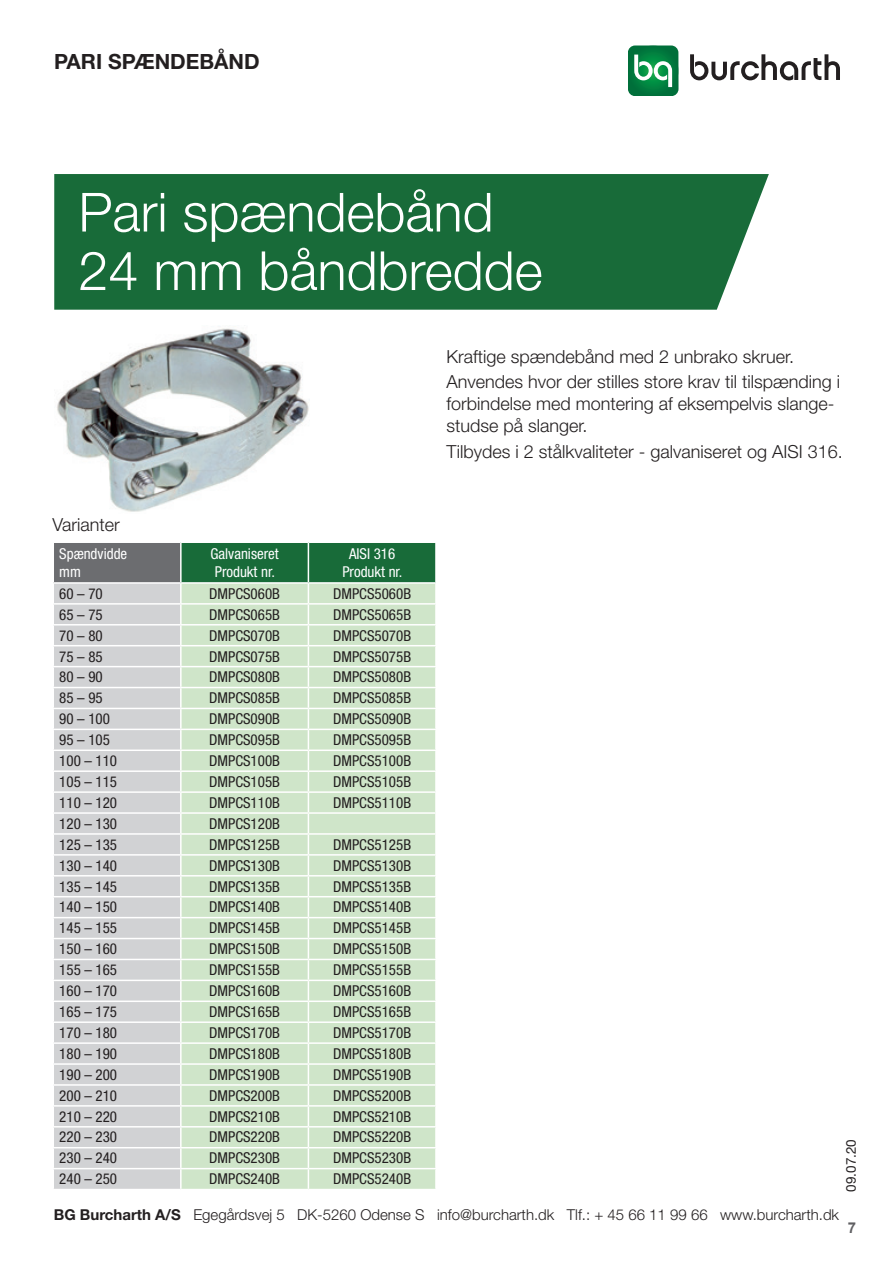
<style>
.page{position:relative;width:893px;height:1263px;background:#fff}
.page>*{position:absolute;margin:0;border:0;box-sizing:border-box;transform-origin:0 0}
.t1{font:300 54px/58.5px "Helvetica Neue LT Std";color:#fff}
.t2{font:700 21px "Helvetica Neue LT Std";color:#231f20}
.t3{font:300 18px/25.8px "Helvetica Neue LT Std";color:#231f20}
.t4{font:condensed 15px "Helvetica Neue LT Std";color:#231f20}
.t5{font:300 15px "Helvetica Neue LT Std";color:#231f20}
.t6{font:condensed 15px/18px "Helvetica Neue LT Std";color:#fff}
.t7{font:700 15px "Arial";color:#5f5f62}
.t8{font:13.5px "Helvetica Neue LT Std";color:#231f20}
.s1{font-weight:700}
</style>
<div class="page">
<svg style="left:628px;top:45px;width:50px;height:51px;background:#329563"></svg>
<svg style="left:690px;top:54px;width:150px;height:26px"></svg>
<div style="left:54px;top:174px;width:715px;height:136px;background:#186b39"></div>
<img style="left:57px;top:328px;width:252px;height:184px">
<div style="left:53px;top:542px;width:128px;height:41px;background:#6c6d70"></div>
<div style="left:54px;top:584px;width:126px;height:605px;background:#d1d2d4"></div>
<hr style="left:53px;top:541px;width:128px;height:2px;background:#fff">
<hr style="left:53px;top:543px;width:1px;height:39px;background:#fff">
<hr style="left:53px;top:582px;width:128px;height:2px;background:#fff">
<hr style="left:53px;top:603px;width:128px;height:2px;background:#fff">
<hr style="left:53px;top:624px;width:128px;height:1px;background:#fff">
<hr style="left:53px;top:645px;width:128px;height:1px;background:#fff">
<hr style="left:53px;top:666px;width:128px;height:1px;background:#fff">
<hr style="left:53px;top:687px;width:128px;height:1px;background:#fff">
<hr style="left:53px;top:708px;width:128px;height:1px;background:#fff">
<hr style="left:53px;top:729px;width:128px;height:1px;background:#fff">
<hr style="left:53px;top:749px;width:128px;height:2px;background:#fff">
<hr style="left:53px;top:770px;width:128px;height:2px;background:#fff">
<hr style="left:53px;top:791px;width:128px;height:2px;background:#fff">
<hr style="left:53px;top:812px;width:128px;height:2px;background:#fff">
<hr style="left:53px;top:833px;width:128px;height:2px;background:#fff">
<hr style="left:53px;top:854px;width:128px;height:2px;background:#fff">
<hr style="left:53px;top:875px;width:128px;height:1px;background:#fff">
<hr style="left:53px;top:896px;width:128px;height:1px;background:#fff">
<hr style="left:53px;top:917px;width:128px;height:1px;background:#fff">
<hr style="left:53px;top:938px;width:128px;height:1px;background:#fff">
<hr style="left:53px;top:959px;width:128px;height:1px;background:#fff">
<hr style="left:53px;top:980px;width:128px;height:1px;background:#fff">
<hr style="left:53px;top:1000px;width:128px;height:2px;background:#fff">
<hr style="left:53px;top:1021px;width:128px;height:2px;background:#fff">
<hr style="left:53px;top:1042px;width:128px;height:2px;background:#fff">
<hr style="left:53px;top:1063px;width:128px;height:2px;background:#fff">
<hr style="left:53px;top:1084px;width:128px;height:2px;background:#fff">
<hr style="left:53px;top:1105px;width:128px;height:1px;background:#fff">
<hr style="left:53px;top:1126px;width:128px;height:1px;background:#fff">
<hr style="left:53px;top:1147px;width:128px;height:1px;background:#fff">
<hr style="left:53px;top:1168px;width:128px;height:1px;background:#fff">
<svg style="left:180px;top:542px;width:256px;height:647px;background:#c7dfc4"></svg>
<hr style="left:435px;top:1169px;width:2px;height:20px;background:#fff">
<h2 class="t2" style="left:54px;top:49px;width:207px">PARI SPÆNDEBÅND</h2>
<h1 class="t1" style="left:78px;top:182px;width:466px">Pari spændebånd<br>24 mm båndbredde</h1>
<p class="t3" style="left:53px;top:511px;width:69px">Varianter</p>
<p class="t6" style="left:59px;top:544px;width:70px">Spændvidde mm</p>
<p class="t6" style="left:210px;top:544px;width:70px">Galvaniseret<br>Produkt nr.</p>
<p class="t6" style="left:342px;top:544px;width:62px;text-align:center">AISI 316<br>Produkt nr.</p>
<p class="t4" style="left:59px;top:585px;width:45px">60 – 70</p>
<p class="t4" style="left:209px;top:585px;width:72px">DMPCS060B</p>
<p class="t4" style="left:333px;top:585px;width:79px">DMPCS5060B</p>
<p class="t4" style="left:59px;top:606px;width:45px">65 – 75</p>
<p class="t4" style="left:209px;top:606px;width:72px">DMPCS065B</p>
<p class="t4" style="left:333px;top:606px;width:79px">DMPCS5065B</p>
<p class="t4" style="left:59px;top:627px;width:45px">70 – 80</p>
<p class="t4" style="left:209px;top:627px;width:72px">DMPCS070B</p>
<p class="t4" style="left:333px;top:627px;width:79px">DMPCS5070B</p>
<p class="t4" style="left:59px;top:647px;width:45px">75 – 85</p>
<p class="t4" style="left:209px;top:647px;width:72px">DMPCS075B</p>
<p class="t4" style="left:333px;top:647px;width:79px">DMPCS5075B</p>
<p class="t4" style="left:59px;top:668px;width:45px">80 – 90</p>
<p class="t4" style="left:209px;top:668px;width:72px">DMPCS080B</p>
<p class="t4" style="left:333px;top:668px;width:79px">DMPCS5080B</p>
<p class="t4" style="left:59px;top:689px;width:45px">85 – 95</p>
<p class="t4" style="left:209px;top:689px;width:72px">DMPCS085B</p>
<p class="t4" style="left:333px;top:689px;width:79px">DMPCS5085B</p>
<p class="t4" style="left:59px;top:710px;width:52px">90 – 100</p>
<p class="t4" style="left:209px;top:710px;width:72px">DMPCS090B</p>
<p class="t4" style="left:333px;top:710px;width:79px">DMPCS5090B</p>
<p class="t4" style="left:59px;top:731px;width:52px">95 – 105</p>
<p class="t4" style="left:209px;top:731px;width:72px">DMPCS095B</p>
<p class="t4" style="left:333px;top:731px;width:79px">DMPCS5095B</p>
<p class="t4" style="left:59px;top:752px;width:59px">100 – 110</p>
<p class="t4" style="left:209px;top:752px;width:72px">DMPCS100B</p>
<p class="t4" style="left:333px;top:752px;width:79px">DMPCS5100B</p>
<p class="t4" style="left:59px;top:773px;width:59px">105 – 115</p>
<p class="t4" style="left:209px;top:773px;width:72px">DMPCS105B</p>
<p class="t4" style="left:333px;top:773px;width:79px">DMPCS5105B</p>
<p class="t4" style="left:59px;top:794px;width:59px">110 – 120</p>
<p class="t4" style="left:209px;top:794px;width:72px">DMPCS110B</p>
<p class="t4" style="left:333px;top:794px;width:79px">DMPCS5110B</p>
<p class="t4" style="left:59px;top:815px;width:59px">120 – 130</p>
<p class="t4" style="left:209px;top:815px;width:72px">DMPCS120B</p>
<p class="t4" style="left:59px;top:836px;width:59px">125 – 135</p>
<p class="t4" style="left:209px;top:836px;width:72px">DMPCS125B</p>
<p class="t4" style="left:333px;top:836px;width:79px">DMPCS5125B</p>
<p class="t4" style="left:59px;top:857px;width:59px">130 – 140</p>
<p class="t4" style="left:209px;top:857px;width:72px">DMPCS130B</p>
<p class="t4" style="left:333px;top:857px;width:79px">DMPCS5130B</p>
<p class="t4" style="left:59px;top:877px;width:59px">135 – 145</p>
<p class="t4" style="left:209px;top:877px;width:72px">DMPCS135B</p>
<p class="t4" style="left:333px;top:877px;width:79px">DMPCS5135B</p>
<p class="t4" style="left:59px;top:898px;width:59px">140 – 150</p>
<p class="t4" style="left:209px;top:898px;width:72px">DMPCS140B</p>
<p class="t4" style="left:333px;top:898px;width:79px">DMPCS5140B</p>
<p class="t4" style="left:59px;top:919px;width:59px">145 – 155</p>
<p class="t4" style="left:209px;top:919px;width:72px">DMPCS145B</p>
<p class="t4" style="left:333px;top:919px;width:79px">DMPCS5145B</p>
<p class="t4" style="left:59px;top:940px;width:59px">150 – 160</p>
<p class="t4" style="left:209px;top:940px;width:72px">DMPCS150B</p>
<p class="t4" style="left:333px;top:940px;width:79px">DMPCS5150B</p>
<p class="t4" style="left:59px;top:961px;width:59px">155 – 165</p>
<p class="t4" style="left:209px;top:961px;width:72px">DMPCS155B</p>
<p class="t4" style="left:333px;top:961px;width:79px">DMPCS5155B</p>
<p class="t4" style="left:59px;top:982px;width:59px">160 – 170</p>
<p class="t4" style="left:209px;top:982px;width:72px">DMPCS160B</p>
<p class="t4" style="left:333px;top:982px;width:79px">DMPCS5160B</p>
<p class="t4" style="left:59px;top:1003px;width:59px">165 – 175</p>
<p class="t4" style="left:209px;top:1003px;width:72px">DMPCS165B</p>
<p class="t4" style="left:333px;top:1003px;width:79px">DMPCS5165B</p>
<p class="t4" style="left:59px;top:1024px;width:59px">170 – 180</p>
<p class="t4" style="left:209px;top:1024px;width:72px">DMPCS170B</p>
<p class="t4" style="left:333px;top:1024px;width:79px">DMPCS5170B</p>
<p class="t4" style="left:59px;top:1045px;width:59px">180 – 190</p>
<p class="t4" style="left:209px;top:1045px;width:72px">DMPCS180B</p>
<p class="t4" style="left:333px;top:1045px;width:79px">DMPCS5180B</p>
<p class="t4" style="left:59px;top:1066px;width:59px">190 – 200</p>
<p class="t4" style="left:209px;top:1066px;width:72px">DMPCS190B</p>
<p class="t4" style="left:333px;top:1066px;width:79px">DMPCS5190B</p>
<p class="t4" style="left:59px;top:1087px;width:59px">200 – 210</p>
<p class="t4" style="left:209px;top:1087px;width:72px">DMPCS200B</p>
<p class="t4" style="left:333px;top:1087px;width:79px">DMPCS5200B</p>
<p class="t4" style="left:59px;top:1107px;width:59px">210 – 220</p>
<p class="t4" style="left:209px;top:1107px;width:72px">DMPCS210B</p>
<p class="t4" style="left:333px;top:1107px;width:79px">DMPCS5210B</p>
<p class="t4" style="left:59px;top:1128px;width:59px">220 – 230</p>
<p class="t4" style="left:209px;top:1128px;width:72px">DMPCS220B</p>
<p class="t4" style="left:333px;top:1128px;width:79px">DMPCS5220B</p>
<p class="t4" style="left:59px;top:1149px;width:59px">230 – 240</p>
<p class="t4" style="left:209px;top:1149px;width:72px">DMPCS230B</p>
<p class="t4" style="left:333px;top:1149px;width:79px">DMPCS5230B</p>
<p class="t4" style="left:59px;top:1170px;width:59px">240 – 250</p>
<p class="t4" style="left:209px;top:1170px;width:72px">DMPCS240B</p>
<p class="t4" style="left:333px;top:1170px;width:79px">DMPCS5240B</p>
<p class="t3" style="left:446px;top:343px;width:395px">Kraftige spændebånd med 2 unbrako skruer.<br>Anvendes hvor der stilles store krav til tilspænding i</p>
<p class="t3" style="left:446px;top:392px;width:390px;line-height:21.6px">forbindelse med montering af eksempelvis slange&shy;studse på slanger.</p>
<p class="t3" style="left:446px;top:438px;width:398px">Tilbydes i 2 stålkvaliteter - galvaniseret og AISI 316.</p>
<p class="t8" style="left:843px;top:1192px;width:54px;rotate:-90deg">09.07.20</p>
<p class="t5" style="left:54px;top:1205px;width:787px"><span class="s1">BG Burcharth A/S</span> Egegårdsvej 5 DK-5260 Odense S info@burcharth.dk Tlf.: + 45 66 11 99 66 www.burcharth.dk</p>
<p class="t7" style="left:848px;top:1217px;width:10px">7</p>
</div>
